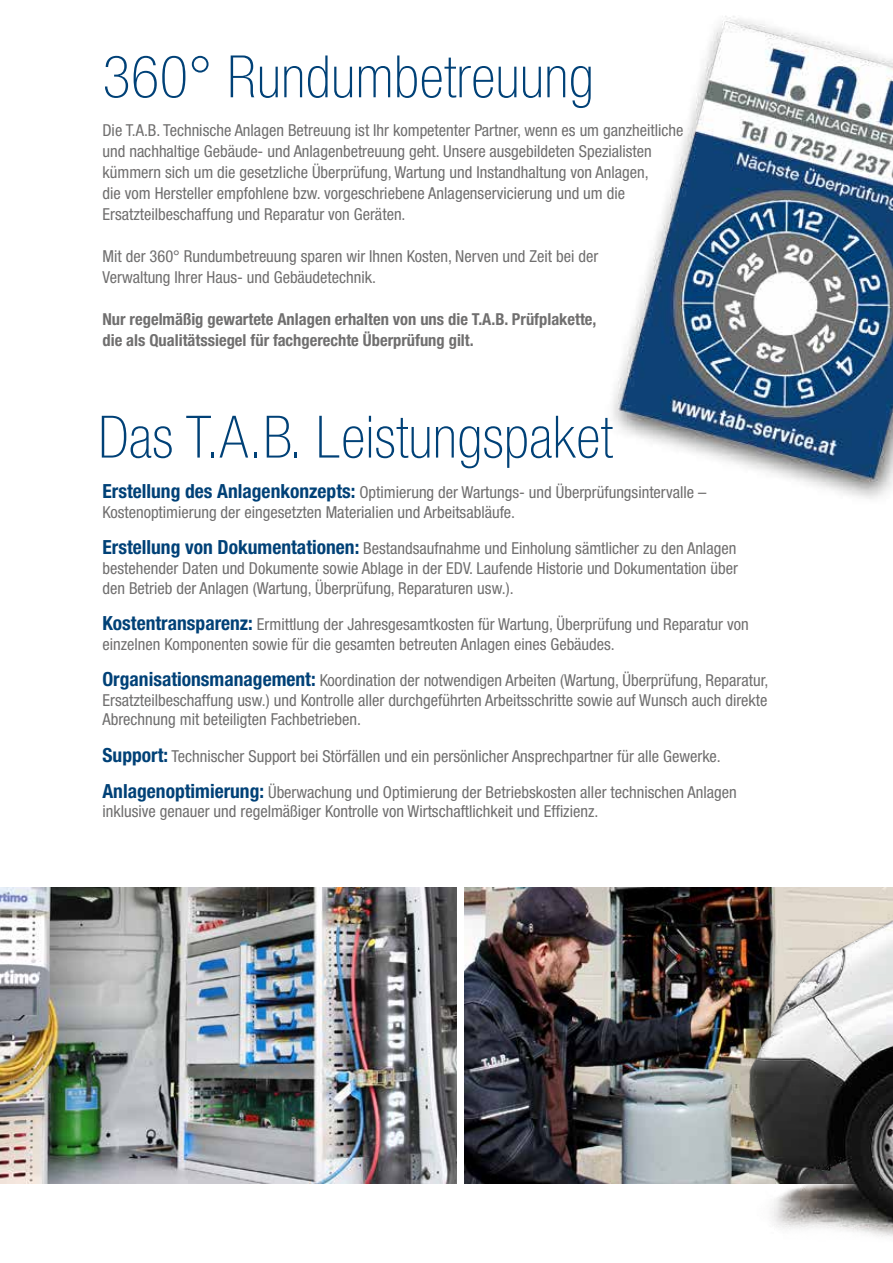
<style>
.page{position:relative;width:893px;height:1263px;background:#fff}
.page>*{position:absolute;margin:0;border:0;box-sizing:border-box;transform-origin:0 0}
.t1{font:100 condensed 58.5px "Helvetica Neue LT Std";letter-spacing:.01em;color:#004177}
.t2{font:condensed 16.5px/19.8px "Helvetica Neue LT Std";color:#706f6f}
.t3{font:700 condensed 16.5px/21px "Helvetica Neue LT Std";color:#706f6f}
.s1{font-weight:700;font-size:19.5px;color:#004177}
</style>
<div class="page">
<img style="left:464px;top:887px;width:113px;height:296px">
<img style="left:577px;top:16px;width:316px;height:1221px">
<img style="left:0;top:887px;width:456px;height:296px">
<h1 class="t1" style="left:102px;top:44px;width:493px">360° Rundumbetreuung</h1>
<p class="t2" style="left:102px;top:119px;width:583px;line-height:21px">Die T.A.B. Technische Anlagen Betreuung ist Ihr kompetenter Partner, wenn es um ganzheitliche und nachhaltige Gebäude- und Anlagenbetreuung geht. Unsere ausgebildeten Spezialisten kümmern sich um die gesetzliche Überprüfung, Wartung und Instandhaltung von Anlagen,<br>die vom Hersteller empfohlene bzw. vorgeschriebene Anlagenservicierung und um die Ersatzteilbeschaffung und Reparatur von Geräten.</p>
<p class="t2" style="left:102px;top:245px;width:497px;line-height:21px">Mit der 360° Rundumbetreuung sparen wir Ihnen Kosten, Nerven und Zeit bei der<br>Verwaltung Ihrer Haus- und Gebäudetechnik.</p>
<p class="t3" style="left:102px;top:308px;width:496px">Nur regelmäßig gewartete Anlagen erhalten von uns die T.A.B. Prüfplakette, die als Qualitätssiegel für fachgerechte Überprüfung gilt.</p>
<h1 class="t1" style="left:98px;top:404px;width:516px">Das T.A.B. Leistungspaket</h1>
<p class="t2" style="left:102px;top:482px;width:605px"><span class="s1">Erstellung des Anlagenkonzepts:</span> Optimierung der Wartungs- und Überprüfungsintervalle –<br>Kostenoptimierung der eingesetzten Materialien und Arbeitsabläufe.</p>
<p class="t2" style="left:102px;top:538px;width:637px;text-align:justify"><span class="s1">Erstellung von Dokumentationen:</span> Bestandsaufnahme und Einholung sämtlicher zu den Anlagen bestehender Daten und Dokumente sowie Ablage in der EDV. Laufende Historie und Dokumentation über den Betrieb der Anlagen (Wartung, Überprüfung, Reparaturen usw.).</p>
<p class="t2" style="left:102px;top:614px;width:648px"><span class="s1">Kostentransparenz:</span> Ermittlung der Jahresgesamtkosten für Wartung, Überprüfung und Reparatur von einzelnen Komponenten sowie für die gesamten betreuten Anlagen eines Gebäudes.</p>
<p class="t2" style="left:102px;top:670px;width:667px;text-align:justify"><span class="s1">Organisationsmanagement:</span> Koordination der notwendigen Arbeiten (Wartung, Überprüfung, Reparatur, Ersatzteilbeschaffung usw.) und Kontrolle aller durchgeführten Arbeitsschritte sowie auf Wunsch auch direkte Abrechnung mit beteiligten Fachbetrieben.</p>
<p class="t2" style="left:102px;top:737px;width:636px;line-height:36.2px"><span class="s1">Support:</span> Technischer Support bei Störfällen und ein persönlicher Ansprechpartner für alle Gewerke.<br><span class="s1">Anlagenoptimierung:</span> Überwachung und Optimierung der Betriebskosten aller technischen Anlagen</p>
<p class="t2" style="left:102px;top:802px;width:497px">inklusive genauer und regelmäßiger Kontrolle von Wirtschaftlichkeit und Effizienz.</p>
</div>
